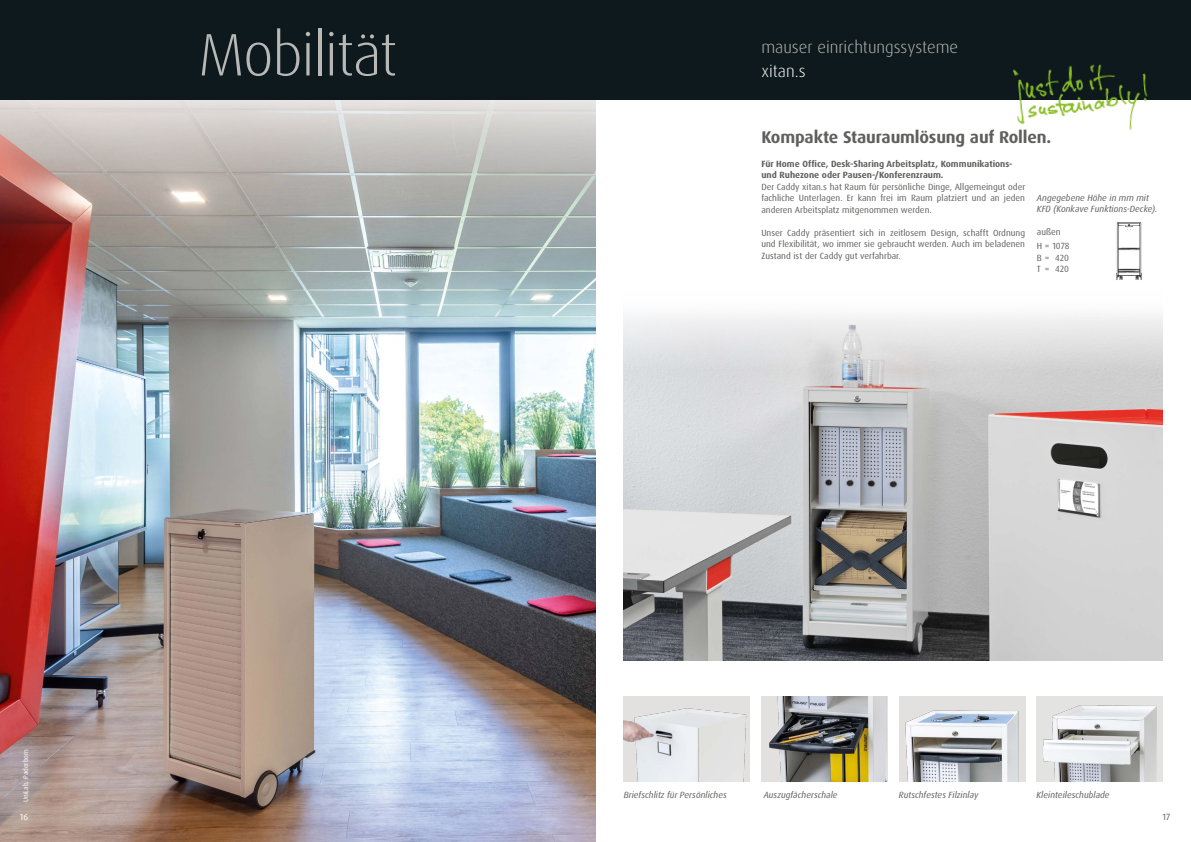
<style>
.page{position:relative;width:1191px;height:842px;background:#fff}
.page>*{position:absolute;margin:0;border:0;box-sizing:border-box;transform-origin:0 0}
.t1{font:300 60px "Dax OT";letter-spacing:-.025em;color:#b8b8b7}
.t2{font:700 17px "Dax OT";letter-spacing:-.01em;color:#5f5f5e}
.t3{font:300 17px "Dax OT";color:#b8b8b7}
.t4{font:300 17px "Dax OT";color:#fff}
.t5{font:9px/11.5px "Dax OT";color:#5f5f5e}
.t6{font:italic 9px/11.5px "Dax OT";color:#5f5f5e}
.t7{font:700 9px/11.5px "Dax OT";color:#5f5f5e}
.t8{font:9px "Dax OT";color:#fff}
.t9{font:7px "Dax OT";color:#fff}
</style>
<div class="page">
<img style="left:624px;top:325px;width:538px;height:336px">
<img style="left:0;top:99px;width:595px;height:743px">
<div style="left:0;top:0;width:1191px;height:99px;background:#0d191c"></div>
<img style="left:1005px;top:64px;width:154px;height:66px">
<img style="left:1036px;top:696px;width:126px;height:85px">
<img style="left:761px;top:696px;width:126px;height:85px">
<img style="left:899px;top:696px;width:126px;height:85px">
<img style="left:624px;top:696px;width:126px;height:85px">
<img style="left:1116px;top:222px;width:26px;height:58px">
<h1 class="t1" style="left:198px;top:17px;width:201px">Mobilität</h1>
<h2 class="t3" style="left:761px;top:36px;width:198px">mauser einrichtungssysteme</h2>
<h2 class="t4" style="left:761px;top:60px;width:46px">xitan.s</h2>
<h2 class="t2" style="left:761px;top:126px;width:291px">Kompakte Stauraumlösung auf Rollen.</h2>
<p class="t9" style="left:21px;top:802px;width:55px;rotate:-90deg">UniLab, Paderborn</p>
<p class="t7" style="left:761px;top:158px;width:253px">Für Home Office, Desk-Sharing Arbeitsplatz, Kommunikations&shy;und Ruhezone oder Pausen-/Konferenzraum.</p>
<p class="t5" style="left:761px;top:181px;width:265px;text-align:justify">Der Caddy xitan.s hat Raum für persönliche Dinge, Allgemeingut oder fachliche Unterlagen. Er kann frei im Raum platziert und an jeden anderen Arbeitsplatz mitgenommen werden.</p>
<p class="t5" style="left:761px;top:227px;width:265px;text-align:justify">Unser Caddy präsentiert sich in zeitlosem Design, schafft Ordnung und Flexibilität, wo immer sie gebraucht werden. Auch im beladenen Zustand ist der Caddy gut verfahrbar.</p>
<p class="t6" style="left:1036px;top:192px;width:122px">Angegebene Höhe in mm mit<br>KFD (Konkave Funktions-Decke).</p>
<p class="t5" style="left:1036px;top:225px;width:34px;line-height:14px">außen<br>H = 1078</p>
<p class="t5" style="left:1036px;top:252px;width:34px">B = 420<br>T = 420</p>
<p class="t6" style="left:624px;top:789px;width:105px">Briefschlitz für Persönliches</p>
<p class="t6" style="left:763px;top:789px;width:76px">Auszugfächerschale</p>
<p class="t6" style="left:899px;top:789px;width:81px">Rutschfestes Filzinlay</p>
<p class="t6" style="left:1036px;top:789px;width:75px">Kleinteileschublade</p>
<p class="t8" style="left:20px;top:811px;width:10px">16</p>
<p class="t5" style="left:1162px;top:811px;width:9px">17</p>
</div>
